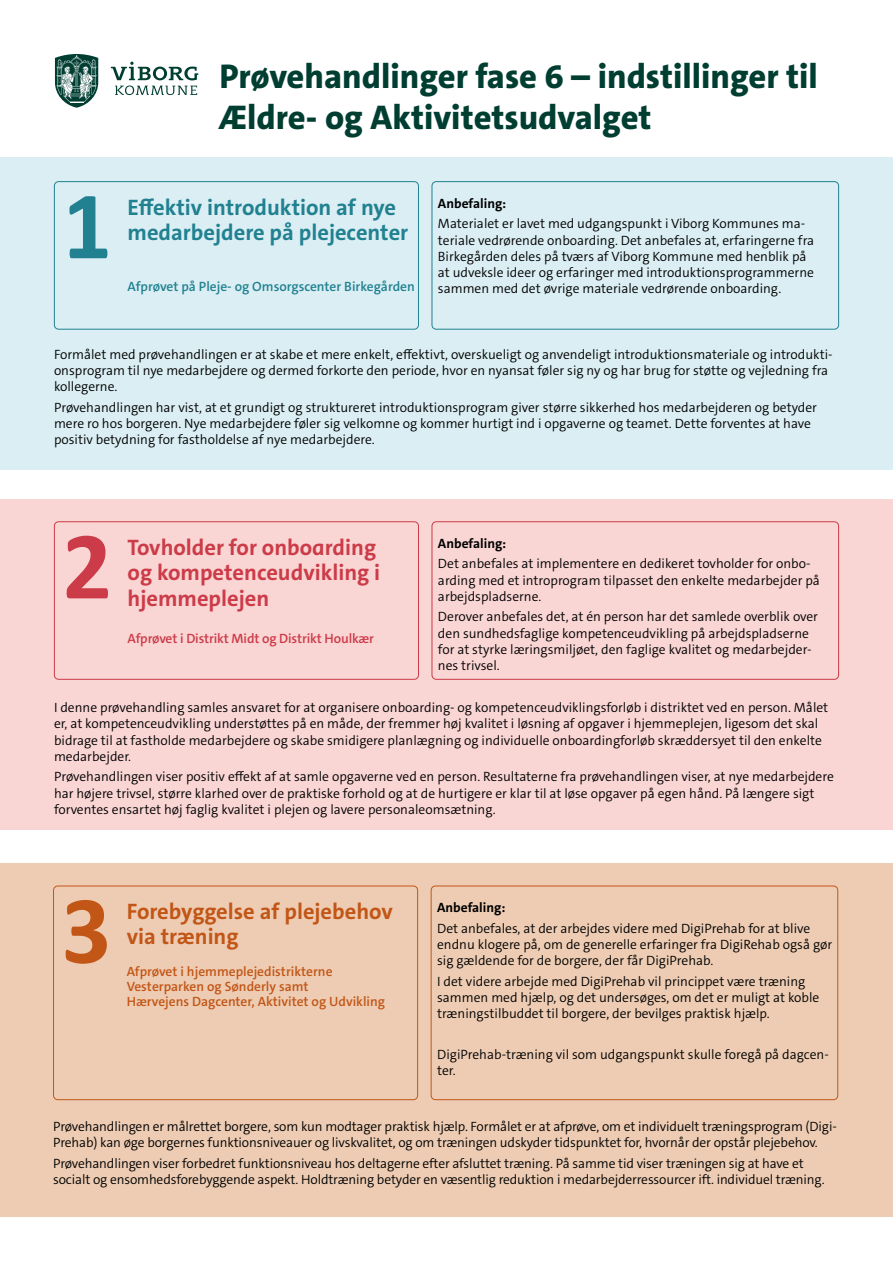
<style>
.page{position:relative;width:893px;height:1263px;background:#fff}
.page>*{position:absolute;margin:0;border:0;box-sizing:border-box;transform-origin:0 0}
.Tal_-_P{font:700 97.5px "Calibri";color:#218190}
.Tal_-_P-2{font:700 97.5px "Calibri";color:#cc3b48}
.Tal_-_P-3{font:700 97.5px "Calibri";color:#c25617}
.Titel_-_H1{font:800 34.5px/41.4px "The Sans C5";color:#003e32}
.Rubrik_-_H2{font:700 22.5px/25.5px "The Sans C5";color:#cc3b48}
.Rubrik_-_H2-2{font:700 22.5px "The Sans C5";color:#218190}
.Rubrik_-_H2-3{font:700 22.5px "The Sans C5";color:#c25617}
.Brødtekst_-_P{font:300 13.5px/16.2px "The Sans C5";color:#000}
.Overskrifter_-_H3{font:600 13.5px/15px "The Sans C5";color:#c25617}
.Overskrifter_-_H3-2{font:600 13.5px "The Sans C5";color:#218190}
.Overskrifter_-_H3-3{font:600 13.5px "The Sans C5";letter-spacing:-.01em;color:#cc3b48}
.Fed_-_P{font:700 13.5px "The Sans C5";color:#000}
</style>
<div class="page">
<div style="left:0;top:157px;width:893px;height:313px;background:#daeef4"></div>
<div style="left:0;top:499px;width:893px;height:330px;background:#f9d5d4"></div>
<div style="left:0;top:863px;width:893px;height:354px;background:#edccb3"></div>
<div style="left:54px;top:181px;width:365px;height:149px;border:1px solid #218190;border-radius:4px"></div>
<div style="left:432px;top:181px;width:407px;height:149px;border:1px solid #218190;border-radius:4px"></div>
<div style="left:54px;top:521px;width:365px;height:159px;border:1px solid #cc3b48;border-radius:4px"></div>
<div style="left:432px;top:521px;width:407px;height:159px;border:1px solid #cc3b48;border-radius:4px"></div>
<div style="left:53px;top:886px;width:365px;height:214px;border:1px solid #c25617;border-radius:4px"></div>
<div style="left:431px;top:886px;width:407px;height:214px;border:1px solid #c25617;border-radius:4px"></div>
<svg style="left:111px;top:62px;width:87px;height:18px"></svg>
<svg style="left:115px;top:86px;width:82px;height:9px"></svg>
<svg style="left:55px;top:54px;width:43px;height:54px"></svg>
<h1 class="Titel_-_H1" style="left:219px;top:56px;width:600px">Prøvehandlinger fase 6 – indstillinger til<br>Ældre- og Aktivitetsudvalget</h1>
<p class="Tal_-_P" style="left:62px;top:157px;width:51px">1</p>
<h2 class="Rubrik_-_H2-2" style="left:128px;top:192px;width:270px">Effektiv introduktion af nye</h2>
<h2 class="Rubrik_-_H2-2" style="left:128px;top:218px;width:282px">medarbejdere på plejecenter</h2>
<h3 class="Overskrifter_-_H3-2" style="left:128px;top:277px;width:289px">Afprøvet på Pleje- og Omsorgscenter Birkegården</h3>
<p class="Fed_-_P" style="left:438px;top:195px;width:70px">Anbefaling:</p>
<p class="Brødtekst_-_P" style="left:438px;top:216px;width:378px">Materialet er lavet med udgangspunkt i Viborg Kommunes ma&shy;teriale vedrørende onboarding. Det anbefales at, erfaringerne fra Birkegården deles på tværs af Viborg Kommune med henblik på at udveksle ideer og erfaringer med introduktionsprogrammerne sammen med det øvrige materiale vedrørende onboarding.</p>
<p class="Brødtekst_-_P" style="left:54px;top:346px;width:780px">Formålet med prøvehandlingen er at skabe et mere enkelt, effektivt, overskueligt og anvendeligt introduktionsmateriale og introdukti&shy;onsprogram til nye medarbejdere og dermed forkorte den periode, hvor en nyansat føler sig ny og har brug for støtte og vejledning fra kollegerne.</p>
<p class="Brødtekst_-_P" style="left:54px;top:399px;width:764px">Prøvehandlingen har vist, at et grundigt og struktureret introduktionsprogram giver større sikkerhed hos medarbejderen og betyder mere ro hos borgeren. Nye medarbejdere føler sig velkomne og kommer hurtigt ind i opgaverne og teamet. Dette forventes at have positiv betydning for fastholdelse af nye medarbejdere.</p>
<p class="Tal_-_P-2" style="left:62px;top:497px;width:51px">2</p>
<p class="Fed_-_P" style="left:438px;top:535px;width:70px">Anbefaling:</p>
<p class="Brødtekst_-_P" style="left:438px;top:556px;width:383px">Det anbefales at implementere en dedikeret tovholder for onbo&shy;arding med et introprogram tilpasset den enkelte medarbejder på arbejdspladserne.</p>
<p class="Brødtekst_-_P" style="left:438px;top:609px;width:382px">Derover anbefales det, at én person har det samlede overblik over den sundhedsfaglige kompetenceudvikling på arbejdspladserne for at styrke læringsmiljøet, den faglige kvalitet og medarbejder&shy;nes trivsel.</p>
<p class="Brødtekst_-_P" style="left:54px;top:700px;width:776px">I denne prøvehandling samles ansvaret for at organisere onboarding- og kompetenceudviklingsforløb i distriktet ved en person. Målet er, at kompetenceudvikling understøttes på en måde, der fremmer høj kvalitet i løsning af opgaver i hjemmeplejen, ligesom det skal bidrage til at fastholde medarbejdere og skabe smidigere planlægning og individuelle onboardingforløb skræddersyet til den enkelte medarbejder.</p>
<p class="Brødtekst_-_P" style="left:54px;top:769px;width:781px">Prøvehandlingen viser positiv effekt af at samle opgaverne ved en person. Resultaterne fra prøvehandlingen viser, at nye medarbejdere har højere trivsel, større klarhed over de praktiske forhold og at de hurtigere er klar til at løse opgaver på egen hånd. På længere sigt forventes ensartet høj faglig kvalitet i plejen og lavere personaleomsætning.</p>
<h2 class="Rubrik_-_H2" style="left:128px;top:534px;width:254px">Tovholder for onboarding og kompetenceudvikling i</h2>
<h2 class="Rubrik_-_H2" style="left:128px;top:585px;width:143px">hjemmeplejen</h2>
<h3 class="Overskrifter_-_H3-3" style="left:128px;top:630px;width:248px">Afprøvet i Distrikt Midt og Distrikt Houlkær</h3>
<p class="Tal_-_P-3" style="left:62px;top:861px;width:51px">3</p>
<h2 class="Rubrik_-_H2-3" style="left:127px;top:897px;width:268px">Forebyggelse af plejebehov</h2>
<h2 class="Rubrik_-_H2-3" style="left:127px;top:922px;width:113px">via træning</h2>
<h3 class="Overskrifter_-_H3" style="left:127px;top:964px;width:260px">Afprøvet i hjemmeplejedistrikterne<br>Vesterparken og Sønderly samt<br>Hærvejens Dagcenter, Aktivitet og Udvikling</h3>
<p class="Fed_-_P" style="left:437px;top:899px;width:70px">Anbefaling:</p>
<p class="Brødtekst_-_P" style="left:437px;top:920px;width:397px">Det anbefales, at der arbejdes videre med DigiPrehab for at blive endnu klogere på, om de generelle erfaringer fra DigiRehab også gør sig gældende for de borgere, der får DigiPrehab.</p>
<p class="Brødtekst_-_P" style="left:437px;top:973px;width:384px">I det videre arbejde med DigiPrehab vil princippet være træning sammen med hjælp, og det undersøges, om det er muligt at koble træningstilbuddet til borgere, der bevilges praktisk hjælp.</p>
<p class="Brødtekst_-_P" style="left:437px;top:1046px;width:393px">DigiPrehab-træning vil som udgangspunkt skulle foregå på dagcen&shy;ter.</p>
<p class="Brødtekst_-_P" style="left:53px;top:1118px;width:785px">Prøvehandlingen er målrettet borgere, som kun modtager praktisk hjælp. Formålet er at afprøve, om et individuelt træningsprogram (Digi-<br>Prehab) kan øge borgernes funktionsniveauer og livskvalitet, og om træningen udskyder tidspunktet for, hvornår der opstår plejebehov.</p>
<p class="Brødtekst_-_P" style="left:53px;top:1155px;width:773px">Prøvehandlingen viser forbedret funktionsniveau hos deltagerne efter afsluttet træning. På samme tid viser træningen sig at have et socialt og ensomhedsforebyggende aspekt. Holdtræning betyder en væsentlig reduktion i medarbejderressourcer ift. individuel træning.</p>
</div>
